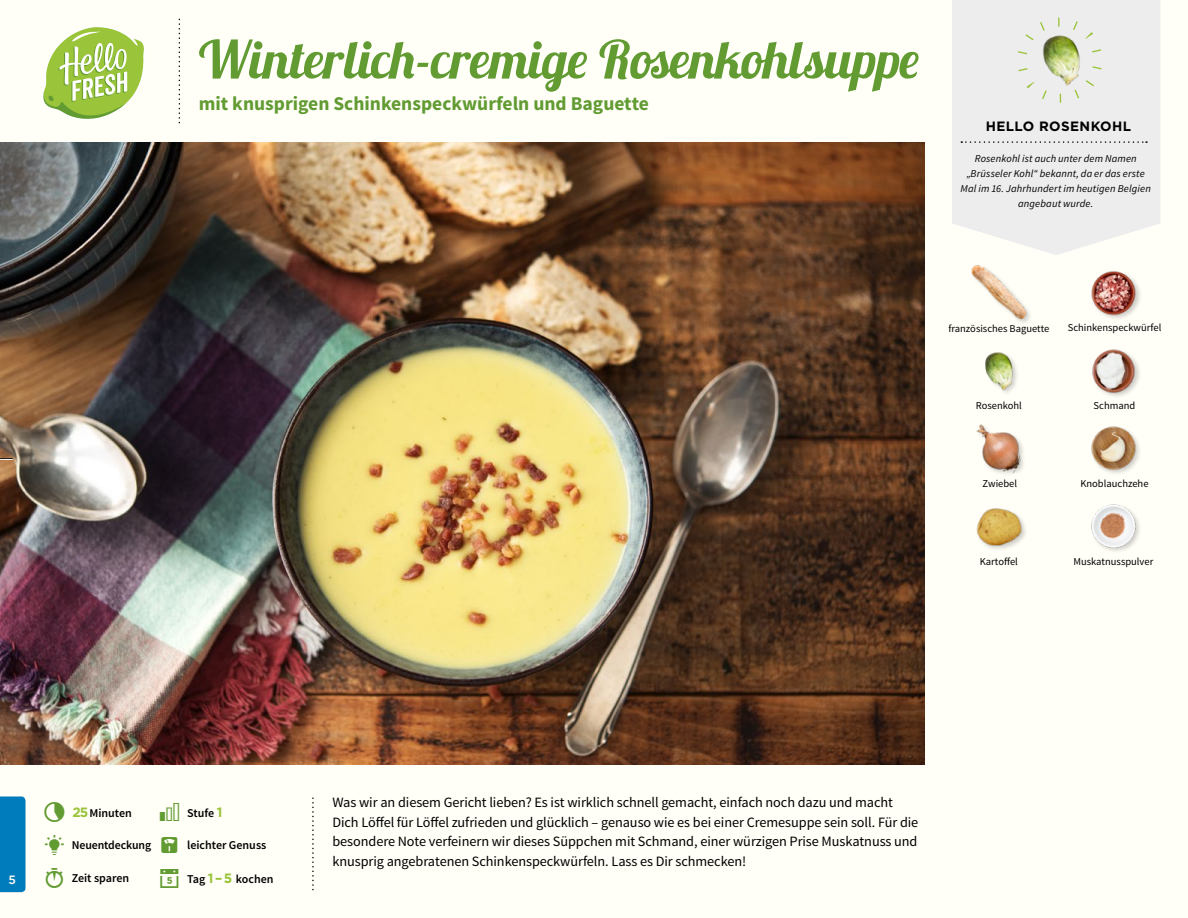
<style>
.page{position:relative;width:1188px;height:918px;background:#fffef7}
.page>*{position:absolute;margin:0;border:0;box-sizing:border-box;transform-origin:0 0}
.t1{font:52.5px "Lobster 1.3";color:#619b31}
.t2{font:700 19.5px "Source Sans Pro";color:#619b31}
.t3{font:14.25px/19.5px "Source Sans Pro";letter-spacing:-.005em;color:#000}
.t4{font:700 13.5px "Gotham";letter-spacing:.03em;color:#000}
.t5{font:600 12px "Source Sans Pro";color:#000}
.t6{font:500 12px "Gotham";color:#fffef7}
.t7{font:italic 10.5px/14.7px "Source Sans Pro";letter-spacing:.015em;color:#000;text-align:center}
.t8{font:10.5px "Source Sans Pro";color:#000}
.s1{font-family:"Gotham";font-weight:700;font-size:13.5px;color:#9ac43a}
</style>
<div class="page">
<img style="left:1091px;top:504px;width:49px;height:48px">
<img style="left:976px;top:508px;width:50px;height:41px">
<img style="left:976px;top:424px;width:48px;height:50px">
<img style="left:1091px;top:426px;width:49px;height:48px">
<img style="left:1092px;top:349px;width:48px;height:48px">
<img style="left:1091px;top:271px;width:49px;height:48px">
<img style="left:985px;top:352px;width:32px;height:41px">
<img style="left:971px;top:265px;width:56px;height:57px">
<svg style="left:43px;top:27px;width:101px;height:92px"></svg>
<svg style="left:952px;top:0;width:208px;height:255px;background:#eeeeed"></svg>
<svg style="left:961px;top:141px;width:186px;height:2px"></svg>
<img style="left:1024px;top:22px;width:75px;height:76px">
<div style="left:1017px;top:18px;width:85px;height:85px;border:9px dashed #9ac43a;border-radius:50%"></div>
<div style="left:0;top:796px;width:26px;height:96px;background:#007bbb"></div>
<img style="left:0;top:142px;width:925px;height:623px">
<svg style="left:0;top:458px;width:13px;height:2px"></svg>
<h1 class="t1" style="left:199px;top:26px;width:722px">Winterlich-cremige Rosenkohlsuppe</h1>
<h2 class="t2" style="left:199px;top:91px;width:452px">mit knusprigen Schinkenspeckwürfeln und Baguette</h2>
<p class="t4" style="left:986px;top:117px;width:147px">HELLO ROSENKOHL</p>
<p class="t7" style="left:961px;top:152px;width:192px">Rosenkohl ist auch unter dem Namen „Brüsseler Kohl“ bekannt, da er das erste Mal im 16. Jahrhundert im heutigen Belgien angebaut wurde.</p>
<p class="t8" style="left:948px;top:322px;width:102px">französisches Baguette</p>
<p class="t8" style="left:1068px;top:321px;width:95px">Schinkenspeckwürfel</p>
<p class="t8" style="left:976px;top:399px;width:48px">Rosenkohl</p>
<p class="t8" style="left:1094px;top:399px;width:43px">Schmand</p>
<p class="t8" style="left:983px;top:477px;width:36px">Zwiebel</p>
<p class="t8" style="left:1080px;top:477px;width:70px">Knoblauchzehe</p>
<p class="t8" style="left:980px;top:555px;width:40px">Kartoffel</p>
<p class="t8" style="left:1073px;top:555px;width:81px">Muskatnusspulver</p>
<p class="t6" style="left:9px;top:872px;width:9px">5</p>
<p class="t5" style="left:72px;top:805px;width:61px"><span class="s1">25</span> Minuten</p>
<p class="t5" style="left:187px;top:805px;width:37px">Stufe <span class="s1">1</span></p>
<p class="t5" style="left:72px;top:838px;width:81px">Neuentdeckung</p>
<p class="t5" style="left:187px;top:838px;width:81px">leichter Genuss</p>
<p class="t5" style="left:72px;top:870px;width:59px">Zeit sparen</p>
<p class="t5" style="left:187px;top:871px;width:88px">Tag <span class="s1">1 –5</span> kochen</p>
<p class="t3" style="left:332px;top:793px;width:587px">Was wir an diesem Gericht lieben? Es ist wirklich schnell gemacht, einfach noch dazu und macht Dich Löffel für Löffel zufrieden und glücklich – genauso wie es bei einer Cremesuppe sein soll. Für die besondere Note verfeinern wir dieses Süppchen mit Schmand, einer würzigen Prise Muskatnuss und knusprig angebratenen Schinkenspeckwürfeln. Lass es Dir schmecken!</p>
</div>
